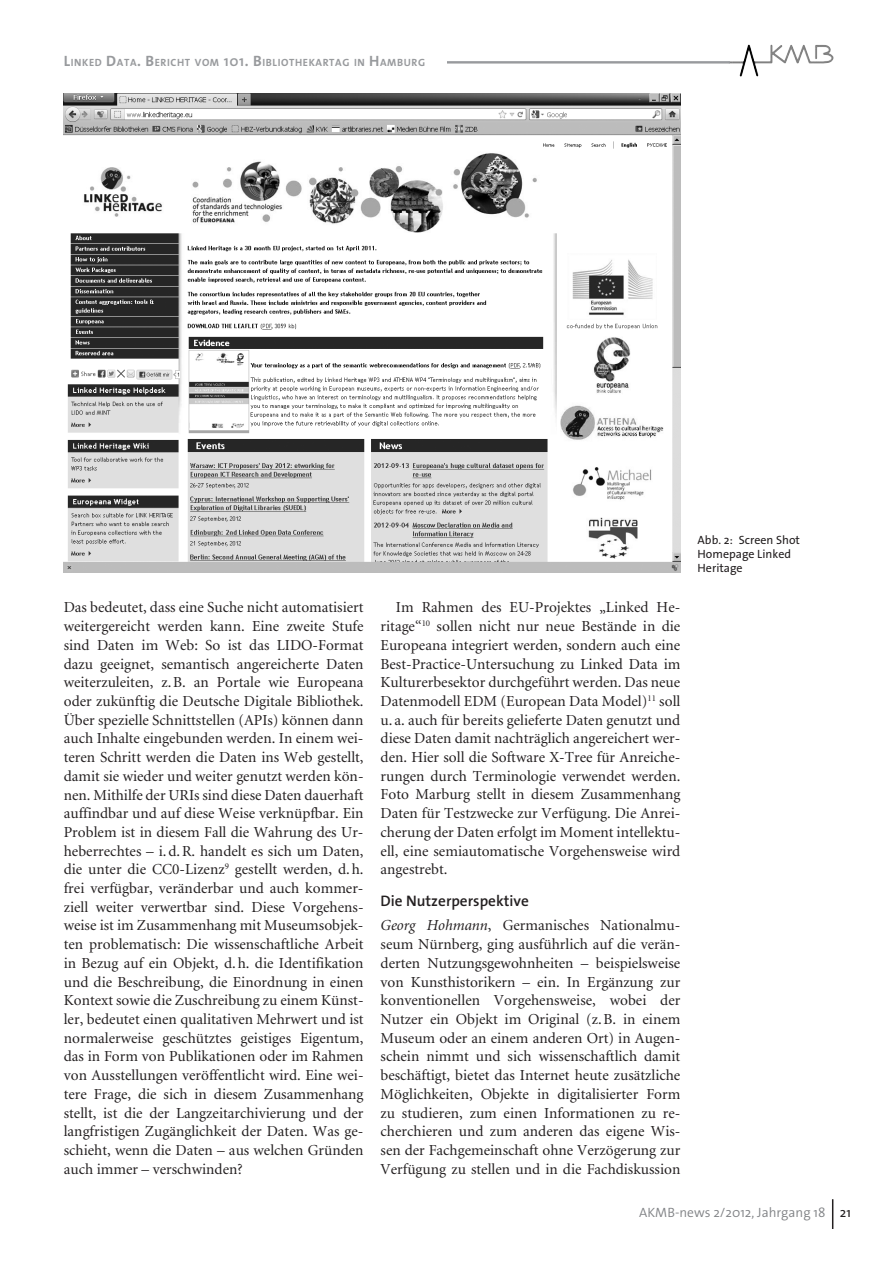
<style>
.page{position:relative;width:893px;height:1263px;background:#fff}
.page>*{position:absolute;margin:0;border:0;box-sizing:border-box;transform-origin:0 0}
.t1{font:15.3px/18.8px "Minion";color:#231f20;text-align:justify}
.t2{font:600 15.3px "The Sans B6";color:#231f20}
.t3{font:300 13.5px "The Sans B4";color:#808285}
.t4{font:12px/14.2px "The Sans B5 Plain";color:#231f20}
.t5{font:700 10.5px "The Sans B7";letter-spacing:.055em;color:#989a9d}
.s1{font-size:15px}
.s2{font-family:"The Mix";font-weight:600;font-size:15px}
.s3{font-style:italic}
.s4{font-family:"The Mix"}
.s5{font-family:"The Mix";font-weight:400;color:#231f20}
</style>
<div class="page">
<img style="left:730px;top:44px;width:103px;height:32px">
<hr style="left:64px;top:61px;width:666px;height:3px;background:#989a9d">
<hr style="left:832px;top:1199px;width:1px;height:30px;background:#231f20">
<div style="left:64px;top:52px;width:382px;height:17px;background:#fff"></div>
<img style="left:64px;top:94px;width:616px;height:478px">
<p class="t5" style="left:64px;top:57px;width:363px"><span class="s1">L</span>INKED <span class="s1">D</span>ATA<span class="s1">. B</span>ERICHT VOM <span class="s2">101</span><span class="s1">. B</span>IBLIOTHEKARTAG IN <span class="s1">H</span>AMBURG</p>
<p class="t1" style="left:64px;top:599px;width:301px;text-align:left">Das bedeutet, dass eine Suche nicht automatisiert weitergereicht werden kann. Eine zweite Stufe sind Daten im Web: So ist das LIDO-Format dazu geeignet, semantisch angereicherte Daten weiterzuleiten, z.B. an Portale wie Europeana oder zukünftig die Deutsche Digitale Bibliothek.<br>Über spezielle Schnittstellen (APIs) können dann auch Inhalte eingebunden werden. In einem wei&shy;teren Schritt werden die Daten ins Web gestellt, damit sie wieder und weiter genutzt werden kön&shy;nen. Mithilfe der URIs sind diese Daten dauerhaft auffindbar und auf diese Weise verknüpfbar. Ein Problem ist in diesem Fall die Wahrung des Ur&shy;heberrechtes – i.d.R. handelt es sich um Daten, die unter die CC0-Lizenz<sup>9</sup> gestellt werden, d.h. frei verfügbar, veränderbar und auch kommer&shy;ziell weiter verwertbar sind. Diese Vorgehens&shy;weise ist im Zusammenhang mit Museumsobjek&shy;ten problematisch: Die wissenschaftliche Arbeit in Bezug auf ein Objekt, d.h. die Identifikation und die Beschreibung, die Einordnung in einen Kontext sowie die Zuschreibung zu einem Künst&shy;ler, bedeutet einen qualitativen Mehrwert und ist normalerweise geschütztes geistiges Eigentum, das in Form von Publikationen oder im Rahmen von Ausstellungen veröffentlicht wird. Eine wei&shy;tere Frage, die sich in diesem Zusammenhang stellt, ist die der Langzeitarchivierung und der langfristigen Zugänglichkeit der Daten. Was ge&shy;schieht, wenn die Daten – aus welchen Gründen auch immer – verschwinden?</p>
<p class="t1" style="left:381px;top:599px;width:301px;text-indent:15px">Im Rahmen des EU-Projektes „Linked He&shy;ritage“<sup>10</sup> sollen nicht nur neue Bestände in die Europeana integriert werden, sondern auch eine Best-Practice-Untersuchung zu Linked Data im Kulturerbesektor durchgeführt werden. Das neue Datenmodell EDM (European Data Model)<sup>11</sup> soll u. a. auch für bereits gelieferte Daten genutzt und diese Daten damit nachträglich angereichert wer&shy;den. Hier soll die Software X-Tree für Anreiche&shy;rungen durch Terminologie verwendet werden.<br>Foto Marburg stellt in diesem Zusammenhang Daten für Testzwecke zur Verfügung. Die Anrei&shy;cherung der Daten erfolgt im Moment intellektu&shy;ell, eine semiautomatische Vorgehensweise wird angestrebt.</p>
<p class="t2" style="left:381px;top:893px;width:150px">Die Nutzerperspektive</p>
<p class="t1" style="left:381px;top:917px;width:301px"><span class="s3">Georg Hohmann</span>, Germanisches Nationalmu&shy;seum Nürnberg, ging ausführlich auf die verän&shy;derten Nutzungsgewohnheiten – beispielsweise von Kunsthistorikern – ein. In Ergänzung zur konventionellen Vorgehensweise, wobei der Nutzer ein Objekt im Original (z.B. in einem Museum oder an einem anderen Ort) in Augen&shy;schein nimmt und sich wissenschaftlich damit beschäftigt, bietet das Internet heute zusätzliche Möglichkeiten, Objekte in digitalisierter Form zu studieren, zum einen Informationen zu re&shy;cherchieren und zum anderen das eigene Wis&shy;sen der Fachgemeinschaft ohne Verzögerung zur Verfügung zu stellen und in die Fachdiskussion</p>
<p class="t4" style="left:698px;top:533px;width:104px">Abb. <span class="s4">2</span>: Screen Shot<br>Homepage Linked<br>Heritage</p>
<p class="t3" style="left:639px;top:1205px;width:213px">AKMB-news <span class="s4">2/2012</span>, Jahrgang <span class="s4">18</span> <span class="s5">21</span></p>
</div>
